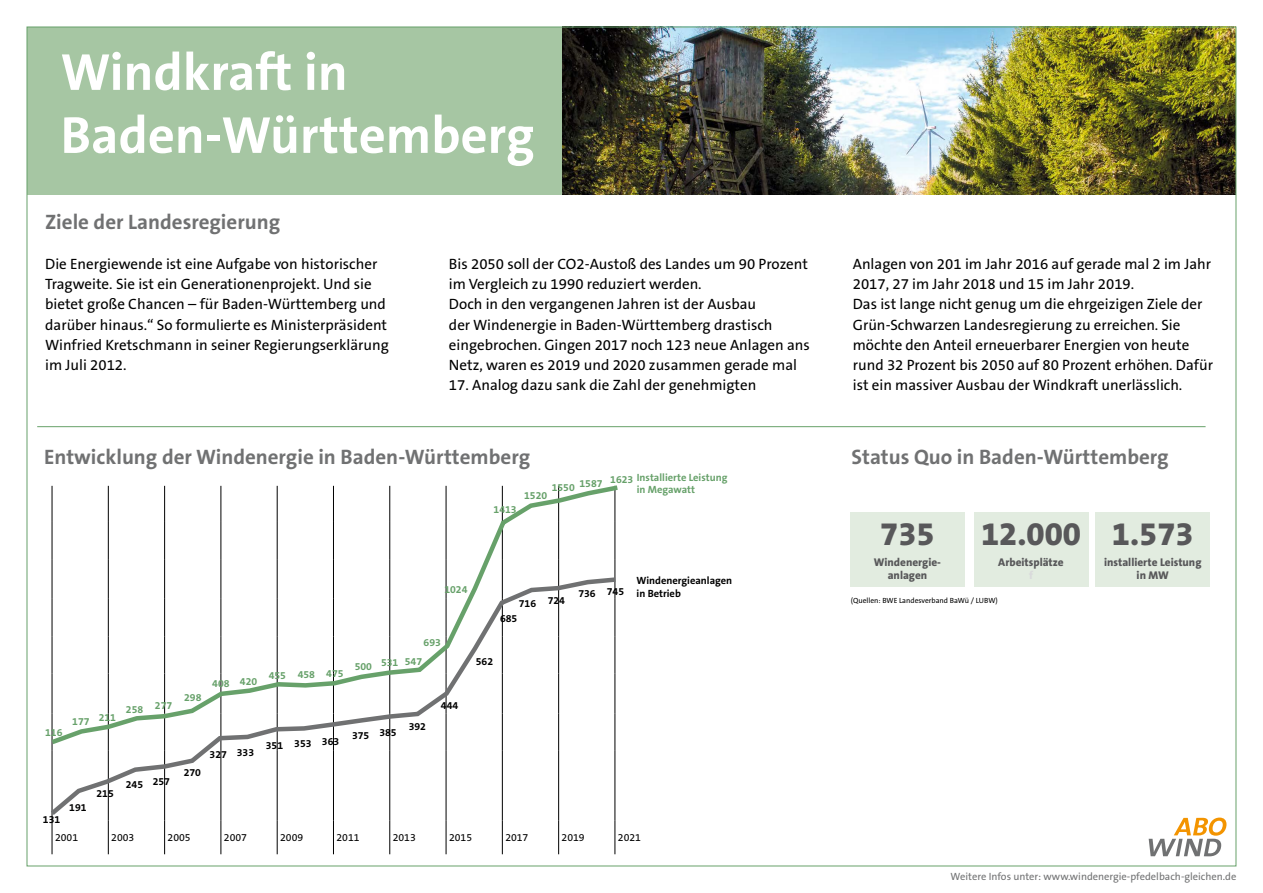
<style>
.page{position:relative;width:1263px;height:893px;background:#fff}
.page>*{position:absolute;margin:0;border:0;box-sizing:border-box;transform-origin:0 0}
.t1{font:700 52.5px/63px "The Sans B W7";color:#fff}
.t2{font:800 33px "The Sans B W8";color:#58585a}
.t3{font:700 21px "The Sans B W7";color:#707172}
.t4{font:15px/20.2px "The Sans B W5 Plain";color:#000}
.t5{font:800 11.25px/13.5px "The Sans B W8";color:#58585a;text-align:center}
.t6{font:700 10.5px/12.6px "The Sans B W7";color:#67a16a}
.t7{font:700 10.5px "The Sans B W7";color:#000}
.t8{font:10.5px "The Sans B W5 Plain";color:#707172}
.t9{font:10.5px "The Sans B W5 Plain";color:#000}
.t10{font:7.5px "The Sans B W5 Plain";color:#000}
</style>
<div class="page">
<div style="left:27px;top:27px;width:535px;height:168px;background:#a6c6a3"></div>
<img style="left:562px;top:29px;width:672px;height:166px">
<hr style="left:37px;top:426px;width:1168px;height:1px;background:#67a16a">
<svg style="left:1149px;top:818px;width:77px;height:38px"></svg>
<div style="left:850px;top:512px;width:114px;height:75px;background:#e2ece0"></div>
<div style="left:1096px;top:512px;width:114px;height:75px;background:#e2ece0"></div>
<div style="left:974px;top:512px;width:114px;height:75px;background:#e2ece0"></div>
<hr style="left:52px;top:750px;width:1px;height:71px;background:#000">
<hr style="left:108px;top:750px;width:1px;height:71px;background:#000">
<hr style="left:164px;top:750px;width:1px;height:71px;background:#000">
<hr style="left:221px;top:750px;width:1px;height:71px;background:#000">
<hr style="left:277px;top:750px;width:1px;height:71px;background:#000">
<hr style="left:333px;top:750px;width:1px;height:71px;background:#000">
<hr style="left:390px;top:750px;width:1px;height:71px;background:#000">
<hr style="left:446px;top:750px;width:1px;height:71px;background:#000">
<hr style="left:502px;top:750px;width:1px;height:71px;background:#000">
<hr style="left:558px;top:750px;width:1px;height:71px;background:#000">
<hr style="left:615px;top:750px;width:1px;height:71px;background:#000">
<hr style="left:52px;top:821px;width:1px;height:33px;background:#000">
<hr style="left:108px;top:821px;width:1px;height:33px;background:#000">
<hr style="left:164px;top:821px;width:1px;height:33px;background:#000">
<hr style="left:221px;top:821px;width:1px;height:33px;background:#000">
<hr style="left:277px;top:821px;width:1px;height:33px;background:#000">
<hr style="left:333px;top:821px;width:1px;height:33px;background:#000">
<hr style="left:390px;top:821px;width:1px;height:33px;background:#000">
<hr style="left:446px;top:821px;width:1px;height:33px;background:#000">
<hr style="left:502px;top:821px;width:1px;height:33px;background:#000">
<hr style="left:558px;top:821px;width:1px;height:33px;background:#000">
<hr style="left:615px;top:821px;width:1px;height:33px;background:#000">
<svg style="left:51px;top:748px;width:565px;height:72px"></svg>
<svg style="left:51px;top:485px;width:567px;height:263px"></svg>
<h1 class="t1" style="left:61px;top:41px;width:475px">Windkraft in<br>Baden-Württemberg</h1>
<h3 class="t3" style="left:45px;top:208px;width:237px">Ziele der Landesregierung</h3>
<p class="t4" style="left:45px;top:254px;width:345px">Die Energiewende ist eine Aufgabe von historischer Tragweite. Sie ist ein Generationenprojekt. Und sie bietet große Chancen – für Baden-Württemberg und darüber hinaus.“ So formulierte es Ministerpräsident Winfried Kretschmann in seiner Regierungserklärung im Juli 2012.</p>
<p class="t4" style="left:449px;top:254px;width:362px">Bis 2050 soll der CO2-Austoß des Landes um 90 Prozent im Vergleich zu 1990 reduziert werden.<br>Doch in den vergangenen Jahren ist der Ausbau<br>der Windenergie in Baden-Württemberg drastisch eingebrochen. Gingen 2017 noch 123 neue Anlagen ans Netz, waren es 2019 und 2020 zusammen gerade mal</p>
<p class="t4" style="left:449px;top:375px;width:309px">17. Analog dazu sank die Zahl der genehmigten</p>
<h3 class="t3" style="left:44px;top:444px;width:487px">Entwicklung der Windenergie in Baden-Württemberg</h3>
<p class="t6" style="left:494px;top:503px;width:25px">1413</p>
<p class="t6" style="left:579px;top:477px;width:25px">1587</p>
<p class="t6" style="left:552px;top:481px;width:25px">1550</p>
<p class="t6" style="left:524px;top:489px;width:25px">1520</p>
<p class="t6" style="left:637px;top:471px;width:92px">Installierte Leistung in Megawatt</p>
<p class="t6" style="left:610px;top:474px;width:25px">1623</p>
<p class="t6" style="left:45px;top:726px;width:19px">116</p>
<p class="t6" style="left:72px;top:715px;width:19px">177</p>
<p class="t6" style="left:99px;top:711px;width:19px">211</p>
<p class="t6" style="left:126px;top:703px;width:19px">258</p>
<p class="t6" style="left:155px;top:699px;width:19px">277</p>
<p class="t7" style="left:43px;top:813px;width:19px">131</p>
<p class="t7" style="left:69px;top:801px;width:19px">191</p>
<p class="t7" style="left:97px;top:787px;width:19px">215</p>
<p class="t7" style="left:126px;top:778px;width:19px">245</p>
<p class="t7" style="left:153px;top:774px;width:19px">257</p>
<p class="t6" style="left:184px;top:691px;width:19px">298</p>
<p class="t6" style="left:212px;top:676px;width:46px">408 420</p>
<p class="t6" style="left:269px;top:668px;width:76px">455 458 475</p>
<p class="t7" style="left:184px;top:766px;width:19px">270</p>
<p class="t7" style="left:210px;top:747px;width:46px">327 333</p>
<p class="t7" style="left:266px;top:739px;width:19px">351</p>
<p class="t7" style="left:294px;top:735px;width:46px">353 363</p>
<p class="t6" style="left:355px;top:660px;width:19px">500</p>
<p class="t6" style="left:444px;top:583px;width:25px">1024</p>
<p class="t6" style="left:424px;top:637px;width:19px">693</p>
<p class="t6" style="left:381px;top:656px;width:43px">531 547</p>
<p class="t7" style="left:519px;top:595px;width:48px">716 724</p>
<p class="t7" style="left:500px;top:612px;width:19px">685</p>
<p class="t7" style="left:476px;top:655px;width:19px">562</p>
<p class="t7" style="left:352px;top:729px;width:19px">375</p>
<p class="t7" style="left:379px;top:726px;width:19px">385</p>
<p class="t7" style="left:409px;top:719px;width:19px">392</p>
<p class="t7" style="left:441px;top:699px;width:19px">444</p>
<p class="t7" style="left:637px;top:574px;width:97px">Windenergieanlagen</p>
<p class="t7" style="left:607px;top:584px;width:19px">745</p>
<p class="t7" style="left:578px;top:587px;width:19px">736</p>
<p class="t7" style="left:637px;top:587px;width:46px">in Betrieb</p>
<p class="t9" style="left:55px;top:831px;width:25px">2001</p>
<p class="t9" style="left:111px;top:831px;width:25px">2003</p>
<p class="t9" style="left:168px;top:831px;width:25px">2005</p>
<p class="t9" style="left:224px;top:831px;width:25px">2007</p>
<p class="t9" style="left:280px;top:831px;width:25px">2009</p>
<p class="t9" style="left:336px;top:831px;width:25px">2011</p>
<p class="t9" style="left:393px;top:831px;width:25px">2013</p>
<p class="t9" style="left:449px;top:831px;width:25px">2015</p>
<p class="t9" style="left:505px;top:831px;width:25px">2017</p>
<p class="t9" style="left:562px;top:831px;width:25px">2019</p>
<p class="t9" style="left:618px;top:831px;width:25px">2021</p>
<p class="t4" style="left:853px;top:254px;width:362px">Anlagen von 201 im Jahr 2016 auf gerade mal 2 im Jahr 2017, 27 im Jahr 2018 und 15 im Jahr 2019.<br>Das ist lange nicht genug um die ehrgeizigen Ziele der Grün-Schwarzen Landesregierung zu erreichen. Sie möchte den Anteil erneuerbarer Energien von heute rund 32 Prozent bis 2050 auf 80 Prozent erhöhen. Dafür ist ein massiver Ausbau der Windkraft unerlässlich.</p>
<h3 class="t3" style="left:851px;top:444px;width:319px">Status Quo in Baden-Württemberg</h3>
<h2 class="t2" style="left:981px;top:512px;width:101px">12.000</h2>
<p class="t5" style="left:998px;top:555px;width:67px">Arbeitsplätze</p>
<p class="t10" style="left:851px;top:596px;width:148px">(Quellen: BWE Landesverband BaWü / LUBW)</p>
<h2 class="t2" style="left:880px;top:512px;width:56px">735</h2>
<p class="t5" style="left:874px;top:555px;width:69px">Windenergie&shy;anlagen</p>
<h2 class="t2" style="left:1112px;top:512px;width:83px">1.573</h2>
<p class="t5" style="left:1104px;top:555px;width:99px">installierte Leistung in MW</p>
<p class="t8" style="left:950px;top:869px;width:287px">Weitere Infos unter: www.windenergie-pfedelbach-gleichen.de</p>
</div>
